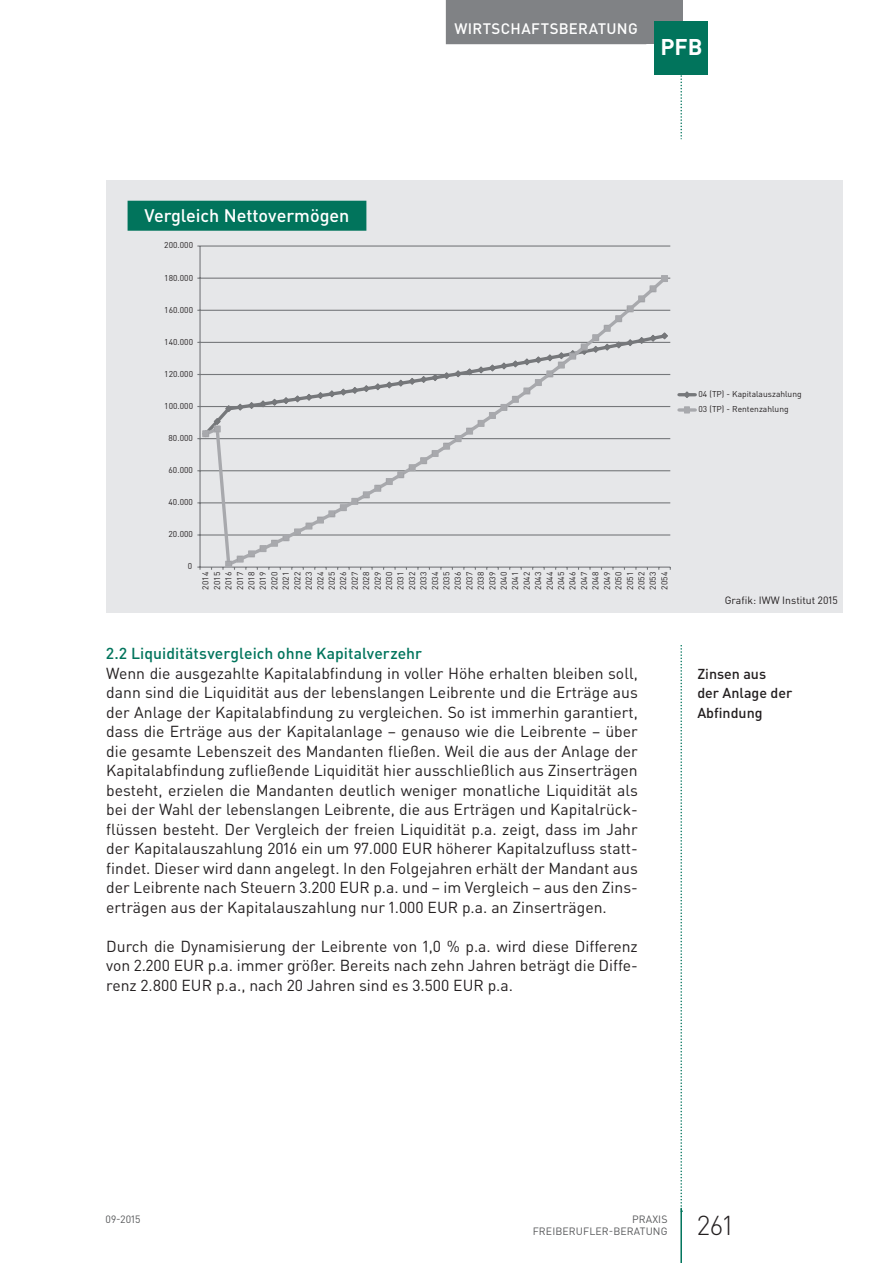
<style>
.page{position:relative;width:893px;height:1263px;background:#fff}
.page>*{position:absolute;margin:0;border:0;box-sizing:border-box;transform-origin:0 0}
.t1{font:300 27px "DIN Pro";color:#231f20}
.t2{font:700 22.5px "DIN Pro";color:#fff}
.t3{font:500 18px "DIN Pro";color:#fff}
.t4{font:15.75px/19.5px "DIN Pro";color:#231f20;text-align:justify}
.t5{font:500 15.75px "DIN Pro";letter-spacing:.005em;color:#01745c}
.t6{font:500 15px "DIN Pro";letter-spacing:.025em;color:#fff}
.t7{font:500 14.25px/19.5px "DIN Pro";color:#231f20}
.t8{font:10.5px/12.8px "DIN Pro";letter-spacing:.01em;color:#57585a;text-align:right}
.t9{font:10.5px "DIN Pro";color:#231f20}
.t10{font:8.4px/11.4px "DIN Offc Pro";color:#231f20;text-align:justify}
</style>
<div class="page">
<div style="left:638px;top:0;width:44px;height:44px;background:#808285"></div>
<hr style="left:680px;top:1208px;width:2px;height:55px;background:#01745c">
<div style="left:446px;top:0;width:200px;height:44px;background:#808285"></div>
<div style="left:655px;top:21px;width:53px;height:53px;background:#01745c"></div>
<div style="left:106px;top:180px;width:737px;height:433px;background:#e6e7e9"></div>
<div style="left:128px;top:201px;width:238px;height:30px;background:#01745c"></div>
<hr style="left:200px;top:245px;width:470px;height:2px;background:#76787b">
<hr style="left:199px;top:246px;width:2px;height:321px;background:#76787b">
<svg style="left:197px;top:276px;width:474px;height:294px"></svg>
<div style="left:661px;top:275px;width:7px;height:7px;background:#a8a9ad"></div>
<hr style="left:679px;top:393px;width:16px;height:3px;background:#76787b">
<hr style="left:679px;top:408px;width:16px;height:4px;background:#b1b2b6">
<svg style="left:680px;top:0;width:11px;height:1212px"></svg>
<div style="left:684px;top:406px;width:6px;height:7px;background:#a8a9ad;border:1px solid #a8a9ad"></div>
<p class="t3" style="left:145px;top:203px;width:206px">Vergleich Nettovermögen</p>
<p class="t10" style="left:164px;top:239px;width:30px">200.000</p>
<p class="t10" style="left:164px;top:271px;width:30px">180.000</p>
<p class="t10" style="left:164px;top:303px;width:30px">160.000</p>
<p class="t10" style="left:164px;top:335px;width:30px">140.000</p>
<p class="t10" style="left:164px;top:367px;width:30px">120.000</p>
<p class="t10" style="left:164px;top:399px;width:30px">100.000</p>
<p class="t10" style="left:169px;top:431px;width:26px">80.000</p>
<p class="t10" style="left:169px;top:464px;width:26px">60.000</p>
<p class="t10" style="left:169px;top:496px;width:26px">40.000</p>
<p class="t10" style="left:169px;top:528px;width:26px">20.000</p>
<p class="t10" style="left:188px;top:560px;width:6px">0</p>
<p class="t6" style="left:454px;top:18px;width:185px">Wirtschaftsberatung</p>
<h2 class="t2" style="left:660px;top:32px;width:44px">PFB</h2>
<p class="t10" style="left:698px;top:386px;width:105px;line-height:15.3px">04 (TP) - Kapitalauszahlung<br>03 (TP) - Rentenzahlung</p>
<p class="t10" style="left:199px;top:590px;width:19px;rotate:-90deg">2014<br>2015<br>2016<br>2017<br>2018<br>2019<br>2020<br>2021<br>2022<br>2023<br>2024<br>2025<br>2026<br>2027<br>2028<br>2029<br>2030<br>2031<br>2032<br>2033<br>2034<br>2035<br>2036<br>2037<br>2038<br>2039<br>2040<br>2041<br>2042<br>2043<br>2044<br>2045<br>2046<br>2047<br>2048<br>2049<br>2050<br>2051<br>2052<br>2053<br>2054</p>
<p class="t5" style="left:106px;top:643px;width:317px">2.2 Liquiditätsvergleich ohne Kapitalverzehr</p>
<p class="t4" style="left:106px;top:663px;width:533px">Wenn die ausgezahlte Kapitalabfindung in voller Höhe erhalten bleiben soll, dann sind die Liquidität aus der lebenslangen Leibrente und die Erträge aus der Anlage der Kapitalabfindung zu vergleichen. So ist immerhin garantiert, dass die Erträge aus der Kapitalanlage – genauso wie die Leibrente – über die gesamte Lebenszeit des Mandanten fließen. Weil die aus der Anlage der Kapitalabfindung zufließende Liquidität hier ausschließlich aus Zinserträgen besteht, erzielen die Mandanten deutlich weniger monatliche Liquidität als bei der Wahl der lebenslangen Leibrente, die aus Erträgen und Kapitalrück&shy;flüssen besteht. Der Vergleich der freien Liquidität p.a. zeigt, dass im Jahr der Kapitalauszahlung 2016 ein um 97.000 EUR</p>
<p class="t4" style="left:106px;top:838px;width:533px;text-indent:330px">höherer Kapitalzufluss statt&shy;findet. Dieser wird dann angelegt. I n den Folgejahren erhält der Mandant aus der Leibrente nach Steuern 3.200 EUR</p>
<p class="t4" style="left:106px;top:877px;width:533px;text-indent:267px">p.a. und – im Vergleich – aus den Zins&shy;erträgen aus der Kapitalauszahlung nur 1.000 EUR</p>
<p class="t4" style="left:462px;top:897px;width:146px">p.a. an Zinserträgen.</p>
<p class="t4" style="left:106px;top:936px;width:533px">Durch die Dynamisierung der Leibrente von 1,0 % p.a. wird diese Differenz von 2.200 EUR</p>
<p class="t4" style="left:208px;top:955px;width:432px">p.a. immer größer. Bereits nach zehn Jahren beträgt die Diffe-</p>
<p class="t4" style="left:106px;top:975px;width:86px">renz 2.800 EUR</p>
<p class="t4" style="left:216px;top:975px;width:248px">p.a., nach 20 Jahren sind es 3.500 EUR</p>
<p class="t4" style="left:488px;top:975px;width:27px">p.a.</p>
<p class="t9" style="left:725px;top:593px;width:115px">Grafik: IWW Institut 2015</p>
<p class="t7" style="left:697px;top:663px;width:96px">Zinsen aus<br>der Anlage der<br>Abfindung</p>
<p class="t8" style="left:106px;top:1212px;width:37px">09-2015</p>
<p class="t8" style="left:533px;top:1212px;width:136px">Praxis<br>Freiberufler-beratung</p>
<h1 class="t1" style="left:697px;top:1207px;width:37px">261</h1>
</div>
